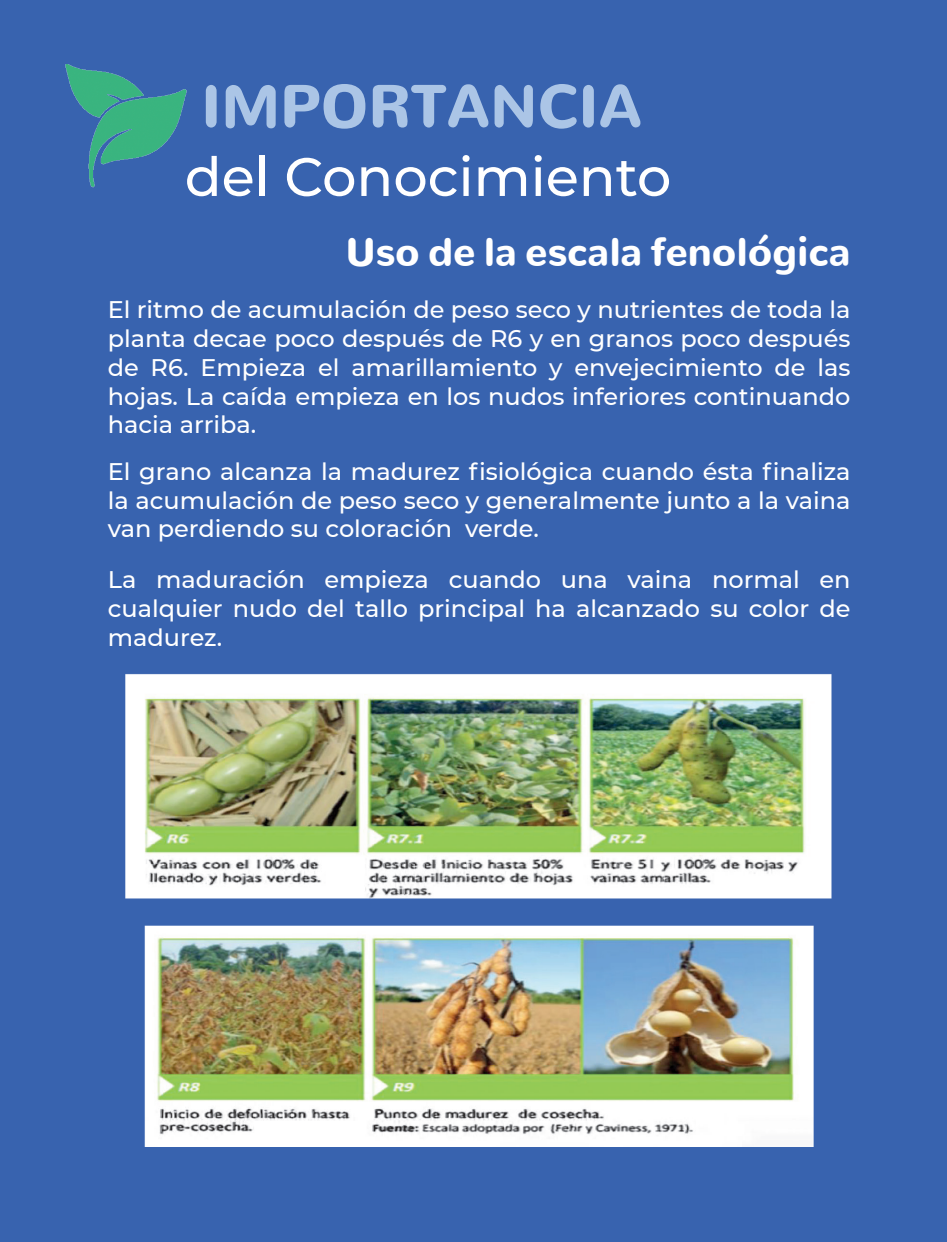
<style>
.page{position:relative;width:947px;height:1242px;background:#3863af}
.page>*{position:absolute;margin:0;border:0;box-sizing:border-box;transform-origin:0 0}
.t1{font:900 60px "Nunito";color:#abc5e6}
.t2{font:500 54px "Montserrat";color:#fff}
.t3{font:900 40px "Nunito";color:#fff}
.t4{font:500 24px/28.8px "Montserrat";color:#fff;text-align:justify}
</style>
<div class="page">
<img style="left:65px;top:64px;width:122px;height:124px">
<img style="left:125px;top:674px;width:707px;height:225px">
<img style="left:144px;top:925px;width:670px;height:221px">
<h1 class="t1" style="left:201px;top:50px;width:442px">IMPORTANCIA</h1>
<h2 class="t2" style="left:185px;top:139px;width:488px">del Conocimiento</h2>
<h3 class="t3" style="left:346px;top:214px;width:506px">Uso de la escala fenológica</h3>
<p class="t4" style="left:108px;top:294px;width:744px">El ritmo de acumulación de peso seco y nutrientes de toda la planta decae poco después de R6 y en granos poco después de R6. Empieza el amarillamiento y envejecimiento de las hojas. La caída empieza en los nudos inferiores continuando hacia arriba.</p>
<p class="t4" style="left:108px;top:456px;width:744px">El grano alcanza la madurez fisiológica cuando ésta finaliza la acumulación de peso seco y generalmente junto a la vaina van perdiendo su coloración verde.</p>
<p class="t4" style="left:108px;top:564px;width:744px">La maduración empieza cuando una vaina normal en cualquier nudo del tallo principal ha alcanzado su color de madurez.</p>
</div>
